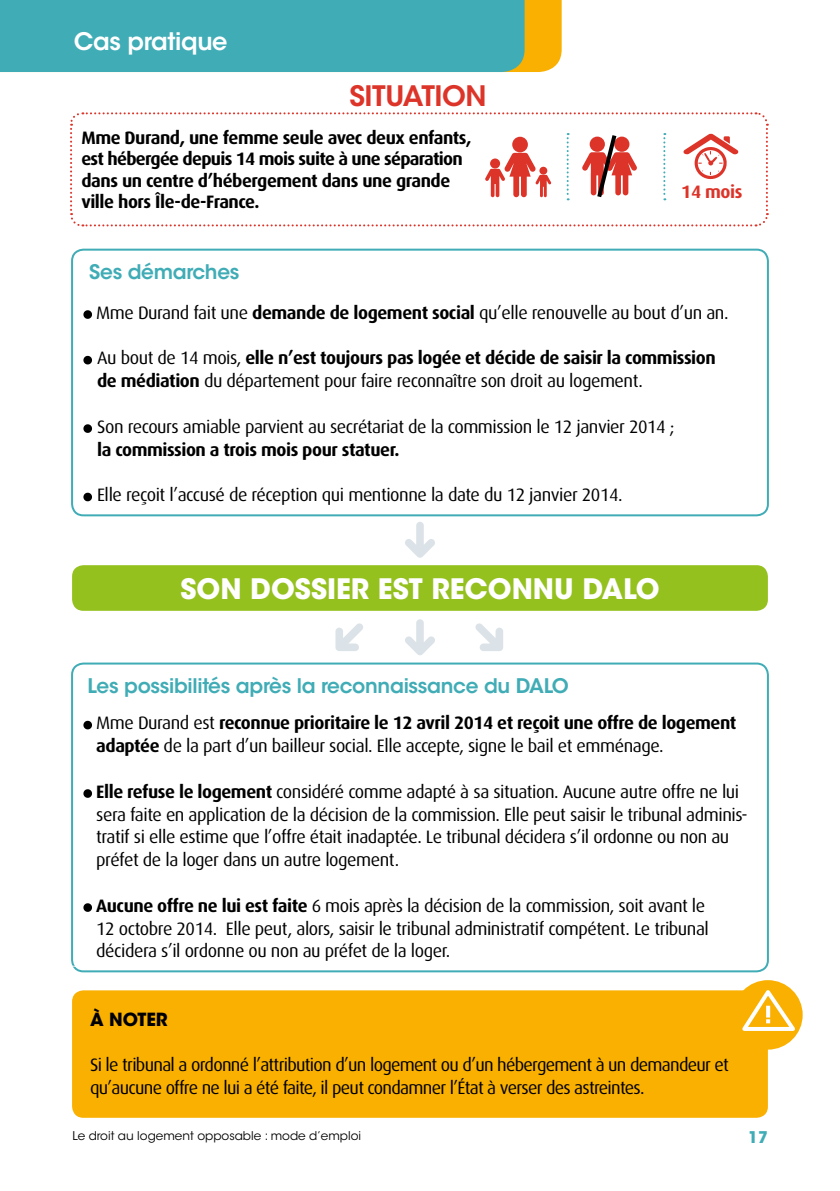
<style>
.page{position:relative;width:840px;height:1191px;background:#fff}
.page>*{position:absolute;margin:0;border:0;box-sizing:border-box;transform-origin:0 0}
.t1{font:700 28px "ITC Avant Garde Std";color:#fff}
.t2{font:600 28px "ITC Avant Garde Std";letter-spacing:-.015em;color:#dd3429}
.t3{font:600 24px "ITC Avant Garde Std";letter-spacing:-.015em;color:#fff}
.t4{font:600 20px "ITC Avant Garde Std";letter-spacing:-.015em;color:#40acb6}
.t5{font:18px/22.8px "Dax OT";letter-spacing:-.025em;color:#000}
.t6{font:700 18px/21.6px "Dax OT";letter-spacing:-.025em;color:#000}
.t7{font:700 18px "Dax OT";letter-spacing:-.025em;color:#dd3429}
.t8{font:700 18px "ITC Avant Garde Std";letter-spacing:-.005em;color:#000}
.t9{font:700 16px "ITC Avant Garde Std";color:#40acb6}
.t10{font:12px "ITC Avant Garde Std";color:#000}
.s1{font-weight:700}
</style>
<div class="page">
<div style="left:524px;top:0;width:37px;height:72px;background:#f9b000"></div>
<div style="left:0;top:0;width:524px;height:72px;background:#40acb6"></div>
<div style="left:72px;top:565px;width:695px;height:46px;background:#95c11f;border-radius:11px"></div>
<div style="left:71px;top:249px;width:697px;height:267px;border:2px solid #40acb6;border-radius:11px"></div>
<svg style="left:83px;top:310px;width:9px;height:9px"></svg>
<svg style="left:83px;top:356px;width:9px;height:8px"></svg>
<svg style="left:83px;top:424px;width:9px;height:9px"></svg>
<svg style="left:83px;top:493px;width:9px;height:8px"></svg>
<svg style="left:83px;top:721px;width:9px;height:8px"></svg>
<svg style="left:405px;top:522px;width:30px;height:36px"></svg>
<svg style="left:71px;top:781px;width:466px;height:337px"></svg>
<svg style="left:70px;top:112px;width:698px;height:115px"></svg>
<div style="left:72px;top:990px;width:695px;height:127px;background:#f9b000;border-radius:11px"></div>
<div style="left:732px;top:980px;width:70px;height:69px;background:#f9b000;border-radius:50%"></div>
<svg style="left:736px;top:986px;width:64px;height:47px"></svg>
<svg style="left:405px;top:619px;width:30px;height:36px"></svg>
<svg style="left:475px;top:623px;width:28px;height:28px"></svg>
<svg style="left:335px;top:623px;width:28px;height:28px"></svg>
<h2 class="t3" style="left:74px;top:26px;width:155px">Cas pratique</h2>
<h1 class="t2" style="left:349px;top:78px;width:139px">SITUATION</h1>
<p class="t6" style="left:81px;top:127px;width:391px">Mme Durand, une femme seule avec deux enfants, est hébergée depuis 14 mois suite à une séparation dans un centre d’hébergement dans une grande ville hors Île-de-France.</p>
<p class="t4" style="left:89px;top:259px;width:152px">Ses démarches</p>
<p class="t7" style="left:681px;top:182px;width:62px">14 mois</p>
<p class="t5" style="left:96px;top:301px;width:633px">Mme Durand fait une <span class="s1">demande de logement social</span> qu’elle renouvelle au bout d’un an.</p>
<p class="t5" style="left:97px;top:347px;width:619px">Au bout de 14 mois, <span class="s1">elle n’est toujours pas logée et décide de saisir la commission de médiation</span> du département pour faire reconnaître son droit au logement.</p>
<p class="t5" style="left:97px;top:415px;width:578px">Son recours amiable parvient au secrétariat de la commission le 12 janvier 2014 ;</p>
<p class="t6" style="left:97px;top:438px;width:303px">la commission a trois mois pour statuer.</p>
<p class="t5" style="left:97px;top:484px;width:526px">Elle reçoit l’accusé de réception qui mentionne la date du 12 janvier 2014.</p>
<h1 class="t1" style="left:180px;top:570px;width:480px">SON DOSSIER EST RECONNU DALO</h1>
<p class="t4" style="left:87px;top:673px;width:483px">Les possibilités après la reconnaissance du DALO</p>
<p class="t5" style="left:96px;top:712px;width:641px">Mme Durand est <span class="s1">reconnue prioritaire le 12 avril 2014 et reçoit une offre de logement adaptée</span> de la part d’un bailleur social. Elle accepte, signe le bail et emménage.</p>
<p class="t5" style="left:96px;top:780px;width:652px"><span class="s1">Elle refuse le logement</span> considéré comme adapté à sa situation. Aucune autre offre ne lui sera faite en application de la décision de la commission. Elle peut saisir le tribunal adminis&shy;tratif si elle estime que l’offre était inadaptée. Le tribunal décidera s’il ordonne ou non au préfet de la loger dans un autre logement.</p>
<p class="t5" style="left:96px;top:894px;width:614px"><span class="s1">Aucune offre ne lui est faite</span> 6 mois après la décision de la commission, soit avant le<br>12 octobre 2014. Elle peut, alors, saisir le tribunal administratif compétent. Le tribunal décidera s’il ordonne ou non au préfet de la loger.</p>
<p class="t8" style="left:90px;top:1007px;width:79px">À NOTER</p>
<p class="t5" style="left:90px;top:1054px;width:640px">Si le tribunal a ordonné l’attribution d’un logement ou d’un hébergement à un demandeur et qu’aucune offre ne lui a été faite, il peut condamner l’État à verser des astreintes.</p>
<p class="t10" style="left:72px;top:1128px;width:290px">Le droit au logement opposable : mode d’emploi</p>
<p class="t9" style="left:747px;top:1126px;width:21px">17</p>
</div>
